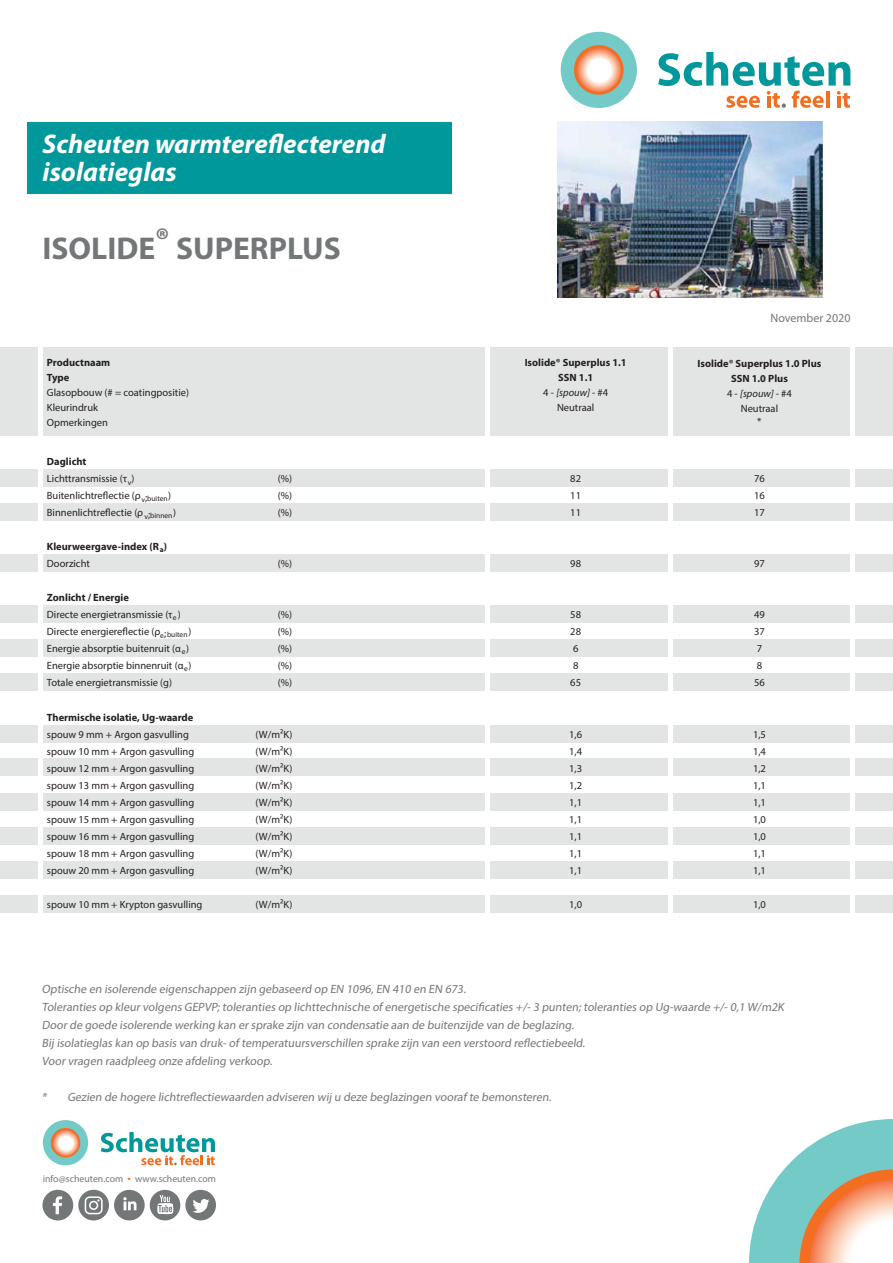
<style>
.page{position:relative;width:893px;height:1263px;background:#fff}
.page>*{position:absolute;margin:0;border:0;box-sizing:border-box;transform-origin:0 0}
.t1{font:700 31.65px "Myriad Pro";color:#747778}
.t2{font:italic 700 27px "Myriad Pro";color:#fff}
.t3{font:12px "Myriad Pro";color:#747778}
.t4{font:10.5px "Myriad Pro";color:#231f20}
.t5{font:700 10.5px/15px "Myriad Pro";color:#231f20;text-align:center}
.t6{font:italic 10.5px "Myriad Pro";color:#231f20}
.t7{font:9.75px "Myriad Pro";color:#747778}
.s1{font-style:normal}
.s2{font-size:11.7px;color:#f36e21}
</style>
<div class="page">
<div style="left:0;top:895px;width:893px;height:17px;background:#e3e4e4"></div>
<div style="left:0;top:759px;width:893px;height:17px;background:#e3e4e4"></div>
<div style="left:0;top:793px;width:893px;height:17px;background:#e3e4e4"></div>
<div style="left:0;top:827px;width:893px;height:17px;background:#e3e4e4"></div>
<div style="left:0;top:861px;width:893px;height:17px;background:#e3e4e4"></div>
<div style="left:0;top:725px;width:893px;height:17px;background:#e3e4e4"></div>
<div style="left:0;top:348px;width:893px;height:88px;background:#e3e4e4"></div>
<div style="left:0;top:470px;width:893px;height:17px;background:#e3e4e4"></div>
<div style="left:0;top:504px;width:893px;height:17px;background:#e3e4e4"></div>
<div style="left:0;top:555px;width:893px;height:17px;background:#e3e4e4"></div>
<div style="left:0;top:606px;width:893px;height:17px;background:#e3e4e4"></div>
<div style="left:0;top:640px;width:893px;height:17px;background:#e3e4e4"></div>
<div style="left:0;top:674px;width:893px;height:17px;background:#e3e4e4"></div>
<div style="left:485px;top:335px;width:5px;height:593px;background:#fff"></div>
<hr style="left:669px;top:335px;width:4px;height:594px;background:#fff">
<hr style="left:851px;top:335px;width:4px;height:592px;background:#fff">
<hr style="left:39px;top:334px;width:4px;height:593px;background:#fff">
<svg style="left:749px;top:1119px;width:144px;height:144px"></svg>
<div style="left:561px;top:32px;width:76px;height:76px;background:#73cac7;border-radius:50%"></div>
<svg style="left:574px;top:45px;width:50px;height:50px"></svg>
<svg style="left:577px;top:48px;width:44px;height:44px"></svg>
<svg style="left:658px;top:52px;width:192px;height:56px"></svg>
<img style="left:558px;top:122px;width:265px;height:175px">
<div style="left:27px;top:122px;width:425px;height:71px;background:#00989b"></div>
<div style="left:43px;top:1120px;width:45px;height:45px;background:#73cac7;border-radius:50%"></div>
<svg style="left:51px;top:1128px;width:29px;height:29px"></svg>
<svg style="left:52px;top:1129px;width:27px;height:27px"></svg>
<svg style="left:101px;top:1132px;width:114px;height:33px"></svg>
<svg style="left:43px;top:1190px;width:173px;height:30px"></svg>
<p class="t2" style="left:43px;top:126px;width:345px">Scheuten warmtereflecterend</p>
<p class="t2" style="left:43px;top:155px;width:136px">isolatieglas</p>
<p class="t1" style="left:43px;top:228px;width:300px">ISOLIDE® SUPERPLUS</p>
<p class="t5" style="left:47px;top:354px;width:65px">Productnaam</p>
<p class="t5" style="left:47px;top:369px;width:24px">Type</p>
<p class="t4" style="left:47px;top:386px;width:144px">Glasopbouw (# = coatingpositie)</p>
<p class="t4" style="left:47px;top:401px;width:53px">Kleurindruk</p>
<p class="t4" style="left:47px;top:416px;width:63px">Opmerkingen</p>
<p class="t5" style="left:525px;top:354px;width:104px">Isolide® Superplus 1.1</p>
<p class="t5" style="left:558px;top:369px;width:37px">SSN 1.1</p>
<p class="t6" style="left:543px;top:386px;width:66px"><span class="s1">4 -</span> [spouw] <span class="s1">- #4</span></p>
<p class="t4" style="left:557px;top:401px;width:39px">Neutraal</p>
<p class="t3" style="left:770px;top:310px;width:82px">November 2020</p>
<p class="t5" style="left:697px;top:355px;width:125px">Isolide® Superplus 1.0 Plus<br>SSN 1.0 Plus</p>
<p class="t6" style="left:727px;top:387px;width:66px"><span class="s1">4 -</span> [spouw] <span class="s1">- #4</span></p>
<p class="t4" style="left:741px;top:402px;width:39px">Neutraal</p>
<p class="t4" style="left:757px;top:414px;width:6px">*</p>
<p class="t5" style="left:47px;top:454px;width:41px">Daglicht</p>
<p class="t4" style="left:47px;top:472px;width:89px">Lichttransmissie (τ<sub>v</sub>)</p>
<p class="t4" style="left:278px;top:472px;width:16px">(%)</p>
<p class="t4" style="left:570px;top:472px;width:12px">82</p>
<p class="t4" style="left:754px;top:472px;width:12px">76</p>
<p class="t4" style="left:47px;top:489px;width:126px">Buitenlichtreflectie (ρ<sub>v</sub>;<sub>buiten</sub>)</p>
<p class="t4" style="left:278px;top:489px;width:16px">(%)</p>
<p class="t4" style="left:570px;top:489px;width:12px">11</p>
<p class="t4" style="left:754px;top:489px;width:12px">16</p>
<p class="t4" style="left:47px;top:506px;width:131px">Binnenlichtreflectie (ρ<sub>v</sub>;<sub>binnen</sub>)</p>
<p class="t4" style="left:278px;top:506px;width:16px">(%)</p>
<p class="t4" style="left:570px;top:506px;width:12px">11</p>
<p class="t4" style="left:754px;top:506px;width:12px">17</p>
<p class="t5" style="left:47px;top:539px;width:122px">Kleurweergave-index (R<sub>a</sub>)</p>
<p class="t4" style="left:47px;top:557px;width:45px">Doorzicht</p>
<p class="t4" style="left:278px;top:557px;width:16px">(%)</p>
<p class="t4" style="left:570px;top:557px;width:12px">98</p>
<p class="t4" style="left:754px;top:557px;width:12px">97</p>
<p class="t5" style="left:47px;top:590px;width:84px">Zonlicht / Energie</p>
<p class="t4" style="left:47px;top:608px;width:135px">Directe energietransmissie (τ<sub>e</sub> )</p>
<p class="t4" style="left:278px;top:608px;width:16px">(%)</p>
<p class="t4" style="left:570px;top:608px;width:12px">58</p>
<p class="t4" style="left:754px;top:608px;width:12px">49</p>
<p class="t4" style="left:47px;top:625px;width:146px">Directe energiereflectie (ρ<sub>e</sub>;<sub>buiten</sub>)</p>
<p class="t4" style="left:278px;top:625px;width:16px">(%)</p>
<p class="t4" style="left:570px;top:625px;width:12px">28</p>
<p class="t4" style="left:754px;top:625px;width:12px">37</p>
<p class="t4" style="left:47px;top:642px;width:144px">Energie absorptie buitenruit (α<sub>e</sub>)</p>
<p class="t4" style="left:278px;top:642px;width:16px">(%)</p>
<p class="t4" style="left:573px;top:642px;width:7px">6</p>
<p class="t4" style="left:757px;top:642px;width:7px">7</p>
<p class="t4" style="left:47px;top:659px;width:146px">Energie absorptie binnenruit (α<sub>e</sub>)</p>
<p class="t4" style="left:278px;top:659px;width:16px">(%)</p>
<p class="t4" style="left:573px;top:659px;width:7px">8</p>
<p class="t4" style="left:757px;top:659px;width:7px">8</p>
<p class="t4" style="left:47px;top:676px;width:127px">Totale energietransmissie (g)</p>
<p class="t4" style="left:278px;top:676px;width:16px">(%)</p>
<p class="t4" style="left:570px;top:676px;width:12px">65</p>
<p class="t4" style="left:754px;top:676px;width:12px">56</p>
<p class="t5" style="left:47px;top:709px;width:148px">Thermische isolatie, Ug-waarde</p>
<p class="t4" style="left:47px;top:727px;width:143px">spouw 9 mm + Argon gasvulling</p>
<p class="t4" style="left:255px;top:727px;width:38px">(W/m²K)</p>
<p class="t4" style="left:569px;top:727px;width:14px">1,6</p>
<p class="t4" style="left:753px;top:727px;width:14px">1,5</p>
<p class="t4" style="left:47px;top:744px;width:149px">spouw 10 mm + Argon gasvulling</p>
<p class="t4" style="left:255px;top:744px;width:38px">(W/m²K)</p>
<p class="t4" style="left:569px;top:744px;width:14px">1,4</p>
<p class="t4" style="left:753px;top:744px;width:14px">1,4</p>
<p class="t4" style="left:47px;top:761px;width:149px">spouw 12 mm + Argon gasvulling</p>
<p class="t4" style="left:255px;top:761px;width:38px">(W/m²K)</p>
<p class="t4" style="left:569px;top:761px;width:14px">1,3</p>
<p class="t4" style="left:753px;top:761px;width:14px">1,2</p>
<p class="t4" style="left:47px;top:778px;width:149px">spouw 13 mm + Argon gasvulling</p>
<p class="t4" style="left:255px;top:778px;width:38px">(W/m²K)</p>
<p class="t4" style="left:569px;top:778px;width:14px">1,2</p>
<p class="t4" style="left:753px;top:778px;width:14px">1,1</p>
<p class="t4" style="left:47px;top:795px;width:149px">spouw 14 mm + Argon gasvulling</p>
<p class="t4" style="left:255px;top:795px;width:38px">(W/m²K)</p>
<p class="t4" style="left:569px;top:795px;width:14px">1,1</p>
<p class="t4" style="left:753px;top:795px;width:14px">1,1</p>
<p class="t4" style="left:47px;top:812px;width:149px">spouw 15 mm + Argon gasvulling</p>
<p class="t4" style="left:255px;top:812px;width:38px">(W/m²K)</p>
<p class="t4" style="left:569px;top:812px;width:14px">1,1</p>
<p class="t4" style="left:753px;top:812px;width:14px">1,0</p>
<p class="t4" style="left:47px;top:829px;width:149px">spouw 16 mm + Argon gasvulling</p>
<p class="t4" style="left:255px;top:829px;width:38px">(W/m²K)</p>
<p class="t4" style="left:569px;top:829px;width:14px">1,1</p>
<p class="t4" style="left:753px;top:829px;width:14px">1,0</p>
<p class="t4" style="left:47px;top:846px;width:149px">spouw 18 mm + Argon gasvulling</p>
<p class="t4" style="left:255px;top:846px;width:38px">(W/m²K)</p>
<p class="t4" style="left:569px;top:846px;width:14px">1,1</p>
<p class="t4" style="left:753px;top:846px;width:14px">1,1</p>
<p class="t4" style="left:47px;top:863px;width:149px">spouw 20 mm + Argon gasvulling</p>
<p class="t4" style="left:255px;top:863px;width:38px">(W/m²K)</p>
<p class="t4" style="left:569px;top:863px;width:14px">1,1</p>
<p class="t4" style="left:753px;top:863px;width:14px">1,1</p>
<p class="t4" style="left:47px;top:898px;width:157px">spouw 10 mm + Krypton gasvulling</p>
<p class="t4" style="left:255px;top:898px;width:38px">(W/m²K)</p>
<p class="t4" style="left:569px;top:898px;width:14px">1,0</p>
<p class="t4" style="left:753px;top:898px;width:14px">1,0</p>
<p class="t3" style="left:42px;top:981px;width:428px">Optische en isolerende eigenschappen zijn gebaseerd op EN 1096,EN 410 en EN 673.</p>
<p class="t3" style="left:42px;top:999px;width:746px">Toleranties op kleur volgens GEPVP;toleranties op lichttechnische of energetische specificaties +/-3 punten;toleranties op Ug-waarde +/-0,1 W/m2K</p>
<p class="t3" style="left:42px;top:1017px;width:535px">Door de goede isolerende werking kan er sprake zijn van condensatie aan de buitenzijde van de beglazing.</p>
<p class="t3" style="left:42px;top:1035px;width:547px">Bij isolatieglas kan op basis van druk-of temperatuursverschillen sprake zijn van een verstoord reflectiebeeld.</p>
<p class="t3" style="left:42px;top:1053px;width:234px">Voor vragen raadpleeg onze afdeling verkoop.</p>
<p class="t3" style="left:42px;top:1089px;width:513px">* Gezien de hogere lichtreflectiewaarden adviseren wij u deze beglazingen vooraf te bemonsteren.</p>
<p class="t7" style="left:43px;top:1173px;width:175px">info@scheuten.com <span class="s2">•</span> www.scheuten.com</p>
</div>
